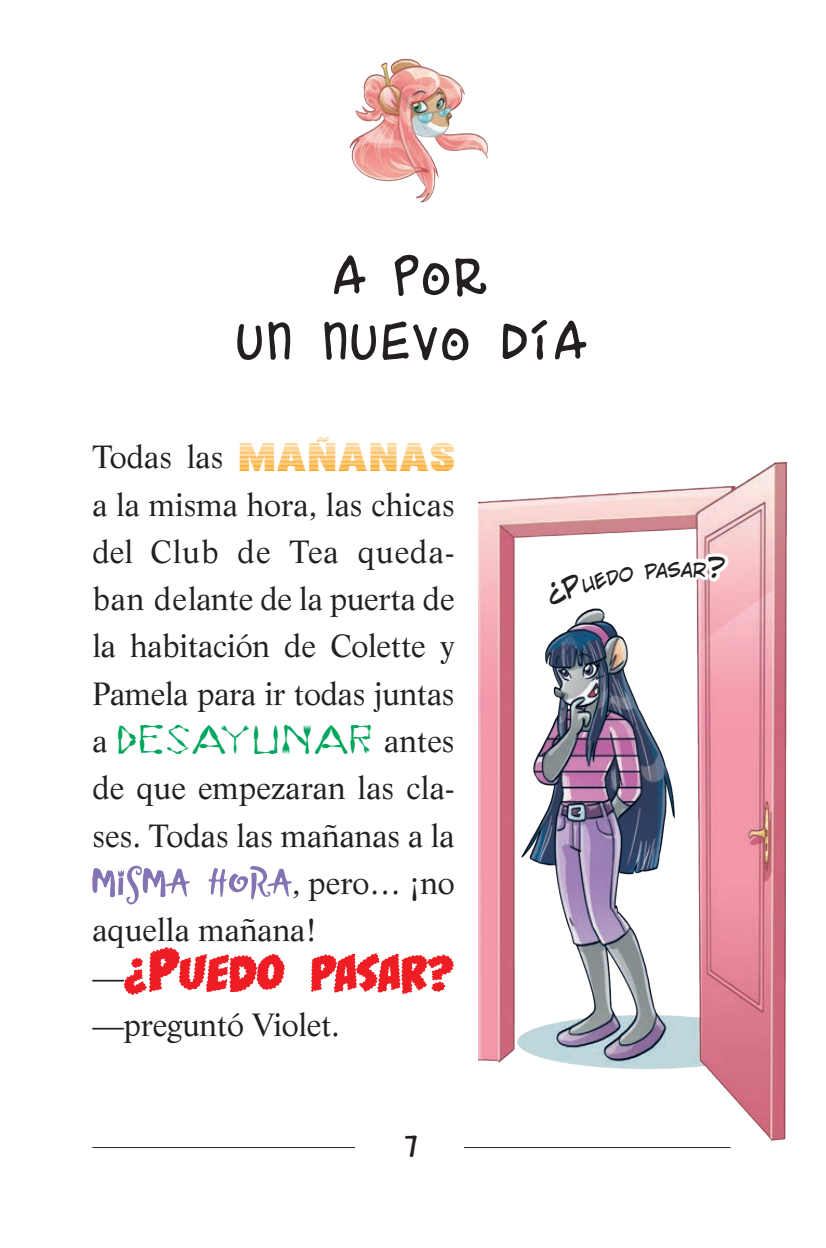
<style>
.page{position:relative;width:826px;height:1248px;background:#fff}
.page>*{position:absolute;margin:0;border:0;box-sizing:border-box;transform-origin:0 0}
.t1{font:78.75px/65.2px "Dance Party";letter-spacing:.035em;color:#231f20;text-align:center}
.t2{font:45px "CC Goosebumps";letter-spacing:-.02em;color:#ee1d23;scale:1.18 1}
.t3{font:45px "Dance Party";color:#231f20}
.t4{font:40.5px "Dinner";letter-spacing:.03em;color:#00a65d;scale:1.06 1}
.t5{font:31.5px/47.2px "Life";letter-spacing:-.01em;color:#231f20;text-align:justify}
.t6{font:18.9px "CC Wild Words";color:#231f20}
.s1{font-family:"Linear Gothic";font-size:40.5px;color:#f9a31b}
.s2{font-family:"Life";font-size:31.5px;color:#231f20}
.s3{font-size:54px}
</style>
<div class="page">
<svg style="left:92px;top:866px;width:200px;height:38px"></svg>
<svg style="left:124px;top:957px;width:23px;height:38px"></svg>
<img style="left:349px;top:58px;width:139px;height:145px">
<img style="left:478px;top:461px;width:309px;height:687px">
<hr style="left:92px;top:1147px;width:638px;height:1px;background:#231f20">
<div style="left:356px;top:1115px;width:107px;height:64px;background:#fff"></div>
<svg style="left:543px;top:566px;width:92px;height:40px"></svg>
<svg style="left:644px;top:561px;width:37px;height:19px"></svg>
<svg style="left:692px;top:556px;width:34px;height:23px"></svg>
<h1 class="t1" style="left:237px;top:238px;width:348px">a por<br>un nuevo día</h1>
<p class="t5" style="left:92px;top:433px;width:364px">Todas las <span class="s1">MAÑANAS </span>a la misma hora, las chicas del Club de Tea queda&shy;ban delante de la puerta de la habitación de Colette y Pamela para ir todas juntas</p>
<p class="t4" style="left:92px;top:712px;width:343px"><span class="s2">a</span> DESAYUNAR <span class="s2">antes</span></p>
<p class="t5" style="left:92px;top:764px;width:364px">de que empezaran las cla-</p>
<p class="t5" style="left:92px;top:811px;width:364px">ses. Todas las mañanas a la</p>
<p class="t5" style="left:292px;top:858px;width:164px">, pero… ¡no</p>
<p class="t5" style="left:92px;top:906px;width:226px">aquella mañana!</p>
<h2 class="t2" style="left:92px;top:952px;width:308px"><span class="s2">—</span> <span class="s3">P</span>UEDO PASAR?</h2>
<p class="t5" style="left:92px;top:1000px;width:249px">—preguntó Violet.</p>
<h2 class="t3" style="left:405px;top:1122px;width:14px">7</h2>
<p class="t6" style="left:681px;top:559px;width:12px">a</p>
</div>
